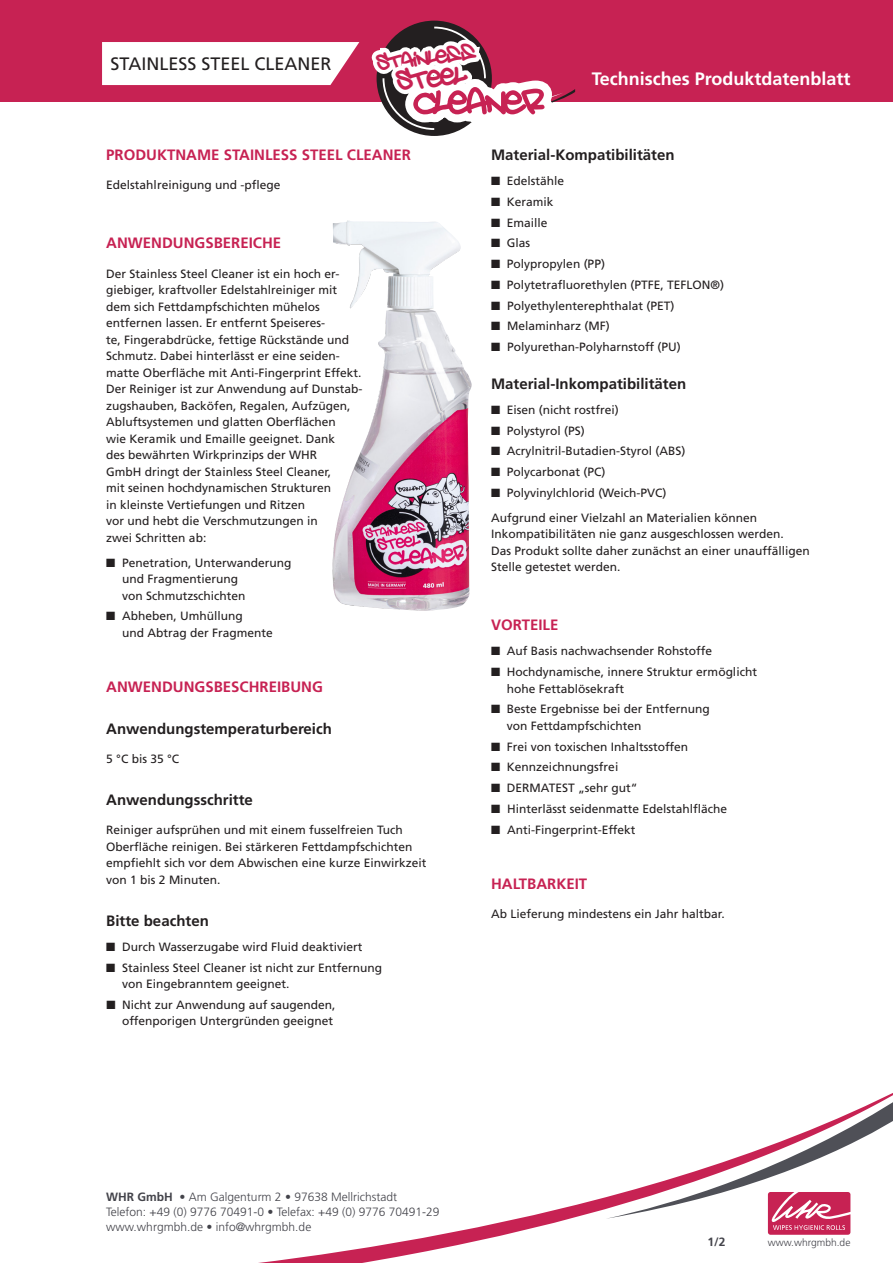
<style>
.page{position:relative;width:893px;height:1263px;background:#fff}
.page>*{position:absolute;margin:0;border:0;box-sizing:border-box;transform-origin:0 0}
.t1{font:56.85px "Amsterdam Graffiti";color:#c72253}
.t2{font:42.15px "Amsterdam Graffiti";color:#c72253}
.t3{font:33.75px "Amsterdam Graffiti";color:#c72253}
.t4{font:700 18px "Frutiger";color:#fff}
.t5{font:18px "Frutiger";color:#231f20}
.t6{font:700 15px "Frutiger";color:#231f20}
.t7{font:700 15px "Frutiger";color:#c72253}
.t8{font:12px/16.5px "Frutiger";color:#231f20}
.t9{font:300 12px/15px "Frutiger";color:#43434a}
.t10{font:700 12px "Frutiger";color:#43434a}
.t11{font:300 10.2px "Frutiger";color:#43434a}
.s1{font-weight:700}
.s2{font-weight:400}
</style>
<div class="page">
<svg style="left:258px;top:1093px;width:635px;height:170px"></svg>
<svg style="left:606px;top:1094px;width:287px;height:141px"></svg>
<div style="left:0;top:0;width:893px;height:102px;background:#c72253"></div>
<div style="left:102px;top:42px;width:257px;height:43px;background:#fff"></div>
<svg style="left:371px;top:20px;width:204px;height:116px"></svg>
<img style="left:332px;top:220px;width:140px;height:391px">
<h3 class="t5" style="left:111px;top:53px;width:223px">STAINLESS STEEL CLEANER</h3>
<h3 class="t3" style="left:375px;top:40px;width:99px;rotate:-7deg">Stainless</h3>
<h2 class="t2" style="left:395px;top:52px;width:69px;rotate:-6deg">Steel</h2>
<h1 class="t1" style="left:417px;top:62px;width:129px">cleaner</h1>
<h3 class="t4" style="left:592px;top:68px;width:260px">Technisches Produktdatenblatt</h3>
<p class="t7" style="left:106px;top:146px;width:306px">PRODUKTNAME STAINLESS STEEL CLEANER</p>
<p class="t8" style="left:106px;top:177px;width:176px">Edelstahlreinigung und -pflege</p>
<p class="t7" style="left:106px;top:234px;width:177px">ANWENDUNGSBEREICHE</p>
<p class="t8" style="left:106px;top:265px;width:258px">Der Stainless Steel Cleaner ist ein hoch er&shy;giebiger, kraftvoller Edelstahlreiniger mit dem sich Fettdampfschichten mühelos entfernen lassen. Er entfernt Speiseres-<br>te, Fingerabdrücke, fettige Rückstände und Schmutz. Dabei hinterlässt er eine seiden&shy;matte Oberfläche mit Anti-Fingerprint Effekt.<br>Der Reiniger ist zur Anwendung auf Dunstab&shy;zugshauben, Backöfen, Regalen, Aufzügen, Abluftsystemen und glatten Oberflächen<br>wie Keramik und Emaille geeignet. Dank<br>des bewährten Wirkprinzips der WHR<br>GmbH dringt der Stainless Steel Cleaner,<br>mit seinen hochdynamischen Strukturen<br>in kleinste Vertiefungen und Ritzen<br>vor und hebt die Verschmutzungen in<br>zwei Schritten ab:</p>
<p class="t8" style="left:122px;top:554px;width:171px;text-indent:-16px">■ Penetration, Unterwanderung und Fragmentierung<br>von Schmutzschichten</p>
<p class="t8" style="left:122px;top:608px;width:152px;text-indent:-16px">■ Abheben, Umhüllung<br>und Abtrag der Fragmente</p>
<p class="t7" style="left:106px;top:678px;width:218px">ANWENDUNGSBESCHREIBUNG</p>
<p class="t6" style="left:106px;top:720px;width:227px">Anwendungstemperaturbereich</p>
<p class="t8" style="left:106px;top:751px;width:74px">5 °C bis 35 °C</p>
<p class="t6" style="left:106px;top:791px;width:148px">Anwendungsschritte</p>
<p class="t8" style="left:106px;top:822px;width:322px">Reiniger aufsprühen und mit einem fusselfreien Tuch Oberfläche reinigen. Bei stärkeren Fettdampfschichten empfiehlt sich vor dem Abwischen eine kurze Einwirkzeit von 1 bis 2 Minuten.</p>
<p class="t6" style="left:106px;top:912px;width:104px">Bitte beachten</p>
<p class="t8" style="left:106px;top:938px;width:258px">■ Durch Wasserzugabe wird Fluid deaktiviert</p>
<p class="t8" style="left:122px;top:959px;width:262px;text-indent:-16px">■ Stainless Steel Cleaner ist nicht zur Entfernung von Eingebranntem geeignet.</p>
<p class="t8" style="left:106px;top:996px;width:231px;text-align:right">■ Nicht zur Anwendung auf saugenden, offenporigen Untergründen geeignet</p>
<p class="t6" style="left:491px;top:146px;width:185px">Material-Kompatibilitäten</p>
<p class="t8" style="left:491px;top:173px;width:75px">■ Edelstähle</p>
<p class="t8" style="left:491px;top:193px;width:64px">■ Keramik</p>
<p class="t8" style="left:491px;top:214px;width:58px">■ Emaille</p>
<p class="t8" style="left:491px;top:235px;width:41px">■ Glas</p>
<p class="t8" style="left:491px;top:256px;width:115px">■ Polypropylen (PP)</p>
<p class="t8" style="left:491px;top:276px;width:234px">■ Polytetrafluorethylen (PTFE, TEFLON®)</p>
<p class="t8" style="left:491px;top:297px;width:185px">■ Polyethylenterephthalat (PET)</p>
<p class="t8" style="left:491px;top:318px;width:120px">■ Melaminharz (MF)</p>
<p class="t8" style="left:491px;top:339px;width:191px">■ Polyurethan-Polyharnstoff (PU)</p>
<p class="t6" style="left:491px;top:375px;width:197px">Material-Inkompatibilitäten</p>
<p class="t8" style="left:491px;top:401px;width:129px">■ Eisen (nicht rostfrei)</p>
<p class="t8" style="left:491px;top:422px;width:95px">■ Polystyrol (PS)</p>
<p class="t8" style="left:491px;top:443px;width:196px">■ Acrylnitril-Butadien-Styrol (ABS)</p>
<p class="t8" style="left:491px;top:464px;width:116px">■ Polycarbonat (PC)</p>
<p class="t8" style="left:491px;top:480px;width:267px;line-height:25px">■ Polyvinylchlorid (Weich-PVC)<br>Aufgrund einer Vielzahl an Materialien können</p>
<p class="t8" style="left:491px;top:526px;width:320px">Inkompatibilitäten nie ganz ausgeschlossen werden.<br>Das Produkt sollte daher zunächst an einer unauffälligen<br>Stelle getestet werden.</p>
<p class="t7" style="left:491px;top:616px;width:69px">VORTEILE</p>
<p class="t8" style="left:491px;top:643px;width:222px">■ Auf Basis nachwachsender Rohstoffe</p>
<p class="t8" style="left:507px;top:664px;width:252px;text-indent:-16px">■ Hochdynamische, innere Struktur ermöglicht hohe Fettablösekraft</p>
<p class="t8" style="left:507px;top:701px;width:204px;text-indent:-16px">■ Beste Ergebnisse bei der Entfernung von Fettdampfschichten</p>
<p class="t8" style="left:491px;top:738px;width:198px">■ Frei von toxischen Inhaltsstoffen</p>
<p class="t8" style="left:491px;top:759px;width:129px">■ Kennzeichnungsfrei</p>
<p class="t8" style="left:491px;top:780px;width:148px">■ DERMATEST „sehr gut“</p>
<p class="t8" style="left:491px;top:801px;width:237px">■ Hinterlässt seidenmatte Edelstahlfläche</p>
<p class="t8" style="left:491px;top:821px;width:146px">■ Anti-Fingerprint-Effekt</p>
<p class="t7" style="left:491px;top:874px;width:98px">HALTBARKEIT</p>
<p class="t8" style="left:491px;top:905px;width:235px">Ab Lieferung mindestens ein Jahr haltbar.</p>
<p class="t9" style="left:106px;top:1189px;width:335px"><span class="s1">WHR GmbH</span> <span class="s2">•</span> Am Galgenturm 2 • 97638 Mellrichstadt<br>Telefon: +49 (0) 9776 70491-0 • Telefax: +49 (0) 9776 70491-29 www.whrgmbh.de • info@whrgmbh.de</p>
<p class="t10" style="left:707px;top:1234px;width:20px">1/2</p>
<p class="t11" style="left:768px;top:1236px;width:84px">www.whrgmbh.de</p>
</div>
